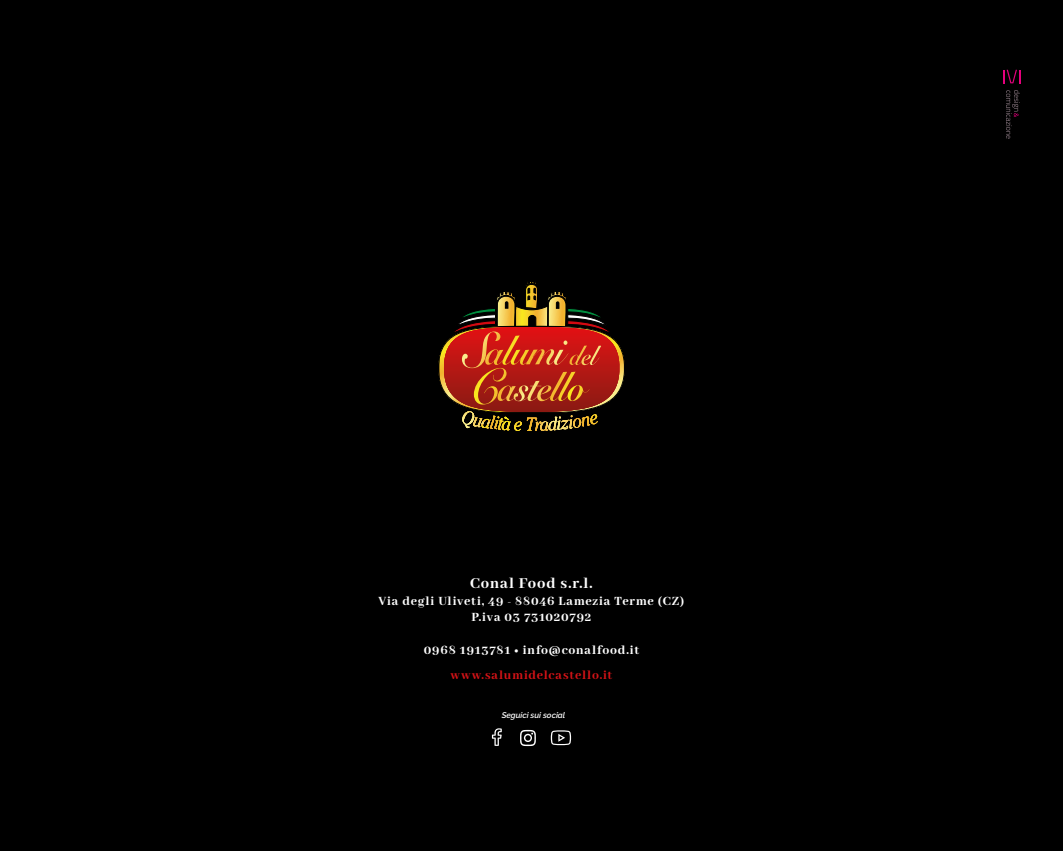
<style>
.page{position:relative;width:1063px;height:851px;background:#fff}
.page>*{position:absolute;margin:0;border:0;box-sizing:border-box;transform-origin:0 0}
.t1{font:800 16.5px "Abhaya Libre";letter-spacing:.055em;color:#fff}
.t2{font:800 13.65px/16.4px "Abhaya Libre";letter-spacing:.06em;color:#fff;text-align:center}
.t3{font:800 13.65px "Abhaya Libre";letter-spacing:.065em;color:#d51317}
.t4{font:italic 600 8.25px "Raleway";color:#fff}
</style>
<div class="page">
<div style="left:0;top:0;width:1063px;height:850px;background:#000"></div>
<svg style="left:438px;top:282px;width:187px;height:149px"></svg>
<svg style="left:492px;top:728px;width:10px;height:17px"></svg>
<svg style="left:520px;top:729px;width:16px;height:17px"></svg>
<svg style="left:551px;top:730px;width:20px;height:15px"></svg>
<svg style="left:1003px;top:70px;width:17px;height:13px"></svg>
<svg style="left:1006px;top:90px;width:14px;height:49px"></svg>
<p class="t1" style="left:470px;top:574px;width:124px">Conal Food s.r.l.</p>
<p class="t2" style="left:379px;top:593px;width:307px">Via degli Uliveti, 49 - 88046 Lamezia Terme (CZ)<br>P.iva 03 731020792</p>
<p class="t2" style="left:424px;top:642px;width:217px">0968 1913781 • info@conalfood.it</p>
<p class="t3" style="left:451px;top:667px;width:163px">www.salumidelcastello.it</p>
<p class="t4" style="left:502px;top:710px;width:65px">Seguici sui social</p>
</div>
